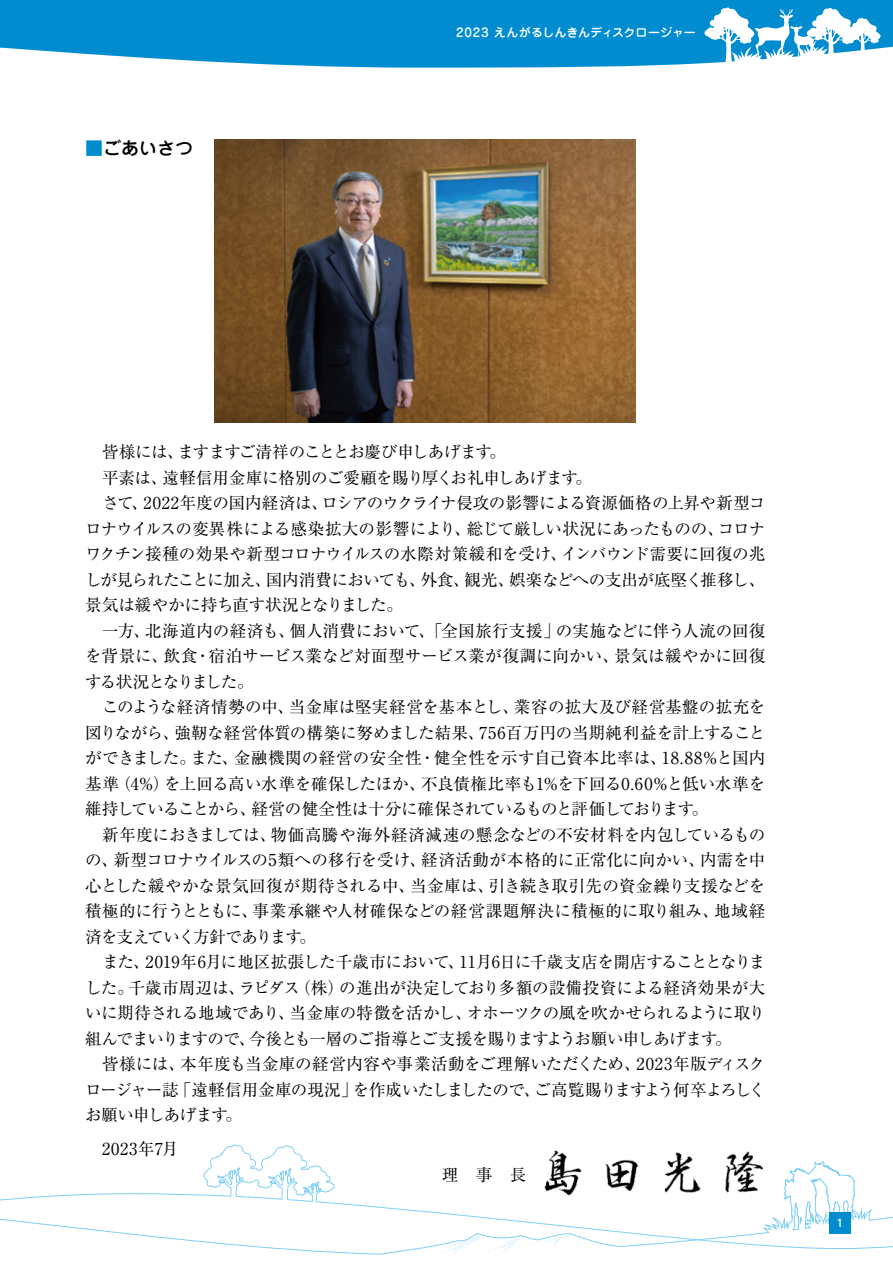
<style>
.page{position:relative;width:893px;height:1263px;background:#fff}
.page>*{position:absolute;margin:0;border:0;box-sizing:border-box;transform-origin:0 0}
.t1{font:500 18px "Jun 34 Pro";color:#000}
.t2{font:16.5px/25.5px "Ryumin Pro";letter-spacing:-.01em;color:#000}
.t3{font:16.5px "Ryumin Pro";letter-spacing:.04em;color:#000}
.t4{font:500 12px "Jun 34 Pro";color:#fff}
.t5{font:500 10.5px "UD Shin Go Pro";color:#fff}
.s1{color:#008ccf}
</style>
<div class="page">
<svg style="left:1px;top:1144px;width:892px;height:111px"></svg>
<svg style="left:1px;top:0;width:892px;height:68px;background:#299ed6"></svg>
<img style="left:0;top:0;width:1px;height:1263px">
<img style="left:541px;top:1149px;width:224px;height:47px">
<img style="left:215px;top:139px;width:420px;height:284px">
<div style="left:829px;top:1212px;width:21px;height:21px;background:#008ccf"></div>
<p class="t1" style="left:85px;top:134px;width:109px"><span class="s1">■</span>ごあいさつ</p>
<p class="t4" style="left:456px;top:23px;width:241px">2023 えんがるしんきんディスクロージャー</p>
<p class="t2" style="left:85px;top:438px;width:682px">　皆様には、ますますご清祥のこととお慶び申しあげます。<br>　平素は、遠軽信用金庫に格別のご愛顧を賜り厚くお礼申しあげます。<br>　さて、2022年度の国内経済は、ロシアのウクライナ侵攻の影響による資源価格の上昇や新型コロナウイルスの変異株による感染拡大の影響により、総じて厳しい状況にあったものの、コロナワクチン接種の効果や新型コロナウイルスの水際対策緩和を受け、インバウンド需要に回復の兆しが見られたことに加え、国内消費においても、外食、観光、娯楽などへの支出が底堅く推移し、景気は緩やかに持ち直す状況となりました。<br>　一方、北海道内の経済も、個人消費において、「全国旅行支援」の実施などに伴う人流の回復を背景に、飲食・宿泊サービス業など対面型サービス業が復調に向かい、景気は緩やかに回復する状況となりました。<br>　このような経済情勢の中、当金庫は堅実経営を基本とし、業容の拡大及び経営基盤の拡充を図りながら、強靭な経営体質の構築に努めました結果、756百万円の当期純利益を計上することができました。また、金融機関の経営の安全性・健全性を示す自己資本比率は、18.88%と国内基準（4%）を上回る高い水準を確保したほか、不良債権比率も1%を下回る0.60%と低い水準を維持していることから、経営の健全性は十分に確保されているものと評価しております。<br>　新年度におきましては、物価高騰や海外経済減速の懸念などの不安材料を内包しているものの、新型コロナウイルスの5類への移行を受け、経済活動が本格的に正常化に向かい、内需を中心とした緩やかな景気回復が期待される中、当金庫は、引き続き取引先の資金繰り支援などを積極的に行うとともに、事業承継や人材確保などの経営課題解決に積極的に取り組み、地域経済を支えていく方針であります。<br>　また、2019年6月に地区拡張した千歳市において、11月6日に千歳支店を開店することとなりました。千歳市周辺は、ラピダス（株）の進出が決定しており多額の設備投資による経済効果が大いに期待される地域であり、当金庫の特徴を活かし、オホーツクの風を吹かせられるように取り組んでまいりますので、今後とも一層のご指導とご支援を賜りますようお願い申しあげます。<br>　皆様には、本年度も当金庫の経営内容や事業活動をご理解いただくため、2023年版ディスクロージャー誌「遠軽信用金庫の現況」を作成いたしましたので、ご高覧賜りますよう何卒よろしくお願い申しあげます。</p>
<p class="t3" style="left:85px;top:1136px;width:95px">　2023年7月</p>
<p class="t5" style="left:836px;top:1214px;width:8px">1</p>
</div>
